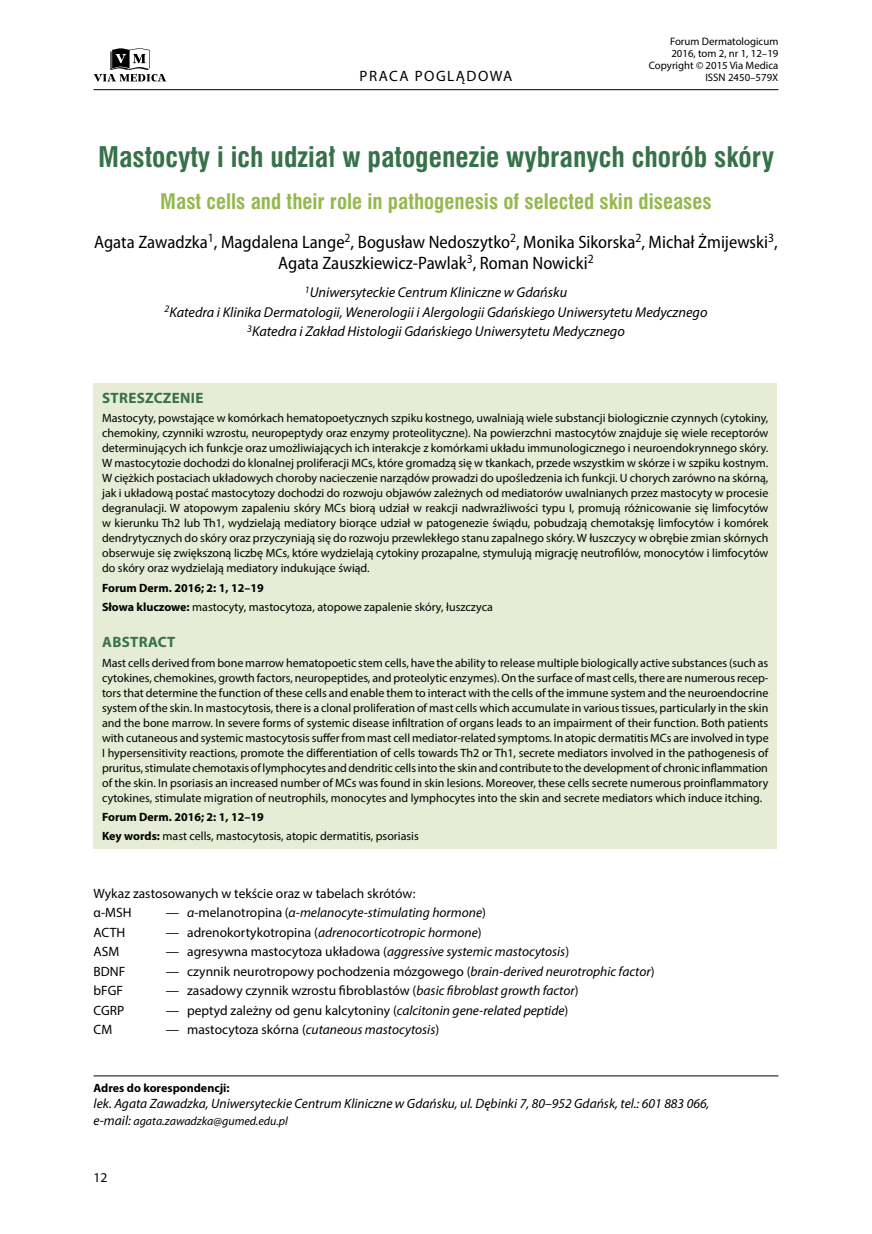
<style>
.page{position:relative;width:872px;height:1234px;background:#fff}
.page>*{position:absolute;margin:0;border:0;box-sizing:border-box;transform-origin:0 0}
.t1{font:700 27.75px "Swis 721 Cn EU";color:#367249}
.t2{font:700 21px "Swis 721 Cn EU";color:#95b94e}
.t3{font:semi-condensed 18px/21.6px "Myriad Pro";color:#000;text-align:center}
.t4{font:700 15px "Myriad Pro";letter-spacing:.02em;color:#367249}
.t5{font:15px "Myriad Pro";letter-spacing:.1em;color:#000}
.t6{font:italic 14.25px/19.5px "Myriad Pro";color:#000;text-align:center}
.t7{font:13.5px/19.5px "Myriad Pro";color:#000}
.t8{font:italic 13.5px "Myriad Pro";color:#000}
.t9{font:12px/15px "Myriad Pro";color:#000;text-align:justify}
.t10{font:italic 12px "Myriad Pro";color:#000}
.t11{font:700 12px "Myriad Pro";color:#000}
.t12{font:10.8px/12px "Myriad Pro";color:#000;text-align:right}
.s1{font-weight:700}
.s2{font-style:normal}
.s3{font-style:italic}
.s4{font-size:13.5px}
</style>
<div class="page">
<svg style="left:94px;top:48px;width:72px;height:34px"></svg>
<hr style="left:94px;top:89px;width:684px;height:1px;background:#000">
<div style="left:94px;top:383px;width:683px;height:465px;background:#e6ecd5"></div>
<hr style="left:94px;top:1075px;width:684px;height:1px;background:#000">
<p class="t5" style="left:359px;top:67px;width:154px">PRACA POGLĄDOWA</p>
<p class="t12" style="left:649px;top:36px;width:131px">Forum Dermatologicum<br>2016, tom 2, nr 1, 12–19<br>Copyright © 2015 Via Medica<br>ISSN 2450–579X</p>
<h1 class="t1" style="left:98px;top:140px;width:677px">Mastocyty i ich udział w patogenezie wybranych chorób skóry</h1>
<h2 class="t2" style="left:160px;top:189px;width:553px">Mast cells and their role in pathogenesis of selected skin diseases</h2>
<h3 class="t3" style="left:94px;top:231px;width:685px">Agata Zawadzka<sup>1</sup>, Magdalena Lange<sup>2</sup>, Bogusław Nedoszytko<sup>2</sup>, Monika Sikorska<sup>2</sup>, Michał Żmijewski<sup>3</sup>,<br>Agata Zauszkiewicz-Pawlak<sup>3</sup>, Roman Nowicki<sup>2</sup></h3>
<p class="t6" style="left:164px;top:282px;width:544px"><sup>1</sup>Uniwersyteckie Centrum Kliniczne w Gdańsku<br><sup>2</sup>Katedra i Klinika Dermatologii, Wenerologii i Alergologii Gdańskiego Uniwersytetu Medycznego<br><sup>3</sup>Katedra i Zakład Histologii Gdańskiego Uniwersytetu Medycznego</p>
<p class="t4" style="left:102px;top:388px;width:103px">STRESZCZENIE</p>
<p class="t9" style="left:102px;top:410px;width:668px">Mastocyty, powstające w komórkach hematopoetycznych szpiku kostnego, uwalniają wiele substancji biologicznie czynnych (cytokiny, chemokiny, czynniki wzrostu, neuropeptydy oraz enzymy proteolityczne). Na powierzchni mastocytów znajduje się wiele receptorów determinujących ich funkcje oraz umożliwiających ich interakcje z komórkami układu immunologicznego i neuroendokrynnego skóry.<br>W mastocytozie dochodzi do klonalnej proliferacji MCs, które gromadzą się w tkankach, przede wszystkim w skórze i w szpiku kostnym.<br>W ciężkich postaciach układowych choroby nacieczenie narządów prowadzi do upośledzenia ich funkcji. U chorych zarówno na skórną, jak i układową postać mastocytozy dochodzi do rozwoju objawów zależnych od mediatorów uwalnianych przez mastocyty w procesie degranulacji. W atopowym zapaleniu skóry MCs biorą udział w reakcji nadwrażliwości typu I, promują różnicowanie się limfocytów w kierunku Th2 lub Th1, wydzielają mediatory biorące udział w patogenezie świądu, pobudzają chemotaksję limfocytów i komórek dendrytycznych do skóry oraz przyczyniają się do rozwoju przewlekłego stanu zapalnego skóry. W łuszczycy w obrębie zmian skórnych obserwuje się zwiększoną liczbę MCs, które wydzielają cytokiny prozapalne, stymulują migrację neutrofilów, monocytów i limfocytów do skóry oraz wydzielają mediatory indukujące świąd.</p>
<p class="t9" style="left:102px;top:577px;width:392px;line-height:19.2px"><span class="s1">Forum Derm. 2016; 2: 1, 12–19<br>Słowa kluczowe:</span> mastocyty, mastocytoza, atopowe zapalenie skóry, łuszczyca</p>
<p class="t4" style="left:102px;top:632px;width:75px">ABSTRACT</p>
<p class="t9" style="left:102px;top:654px;width:668px">Mast cells derived from bone marrow hematopoetic stem cells, have the ability to release multiple biologically active substances (such as cytokines, chemokines, growth factors, neuropeptides, and proteolytic enzymes). On the surface of mast cells, there are numerous recep&shy;tors that determine the function of these cells and enable them to interact with the cells of the immune system and the neuroendocrine system of the skin. In mastocytosis, there is a clonal proliferation of mast cells which accumulate in various tissues, particularly in the skin and the bone marrow. In severe forms of systemic disease infiltration of organs leads to an impairment of their function. Both patients with cutaneous and systemic mastocytosis suffer from mast cell mediator-related symptoms. In atopic dermatitis MCs are involved in type I hypersensitivity reactions, promote the differentiation of cells towards Th2 or Th1, secrete mediators involved in the pathogenesis of pruritus, stimulate chemotaxis of lymphocytes and dendritic cells into the skin and contribute to the development of chronic inflammation of the skin. In psoriasis an increased number of MCs was found in skin lesions. Moreover, these cells secrete numerous proinflammatory cytokines, stimulate migration of neutrophils, monocytes and lymphocytes into the skin and secrete mediators which induce itching.</p>
<p class="t9" style="left:102px;top:807px;width:318px;line-height:19.2px"><span class="s1">Forum Derm. 2016; 2: 1, 12–19<br>Key words:</span> mast cells, mastocytosis, atopic dermatitis, psoriasis</p>
<p class="t7" style="left:94px;top:882px;width:323px">Wykaz zastosowanych w tekście oraz w tabelach skrótów: α-MSH</p>
<p class="t8" style="left:166px;top:904px;width:322px"><span class="s2">—</span> α<span class="s2">-melanotropina (</span>α-melanocyte-stimulating hormone<span class="s2">)</span></p>
<p class="t7" style="left:94px;top:921px;width:33px">ACTH</p>
<p class="t8" style="left:166px;top:923px;width:317px"><span class="s2">— adrenokortykotropina (</span>adrenocorticotropic hormone<span class="s2">)</span></p>
<p class="t7" style="left:94px;top:941px;width:27px">ASM</p>
<p class="t7" style="left:166px;top:941px;width:405px">— agresywna mastocytoza układowa (<span class="s3">aggressive systemic mastocytosis</span>)</p>
<p class="t7" style="left:94px;top:960px;width:33px">BDNF</p>
<p class="t7" style="left:166px;top:960px;width:490px">— czynnik neurotropowy pochodzenia mózgowego (<span class="s3">brain-derived neurotrophic factor</span>)</p>
<p class="t7" style="left:94px;top:980px;width:31px">bFGF</p>
<p class="t7" style="left:166px;top:980px;width:414px">— zasadowy czynnik wzrostu fibroblastów (<span class="s3">basic fibroblast growth factor</span>)</p>
<p class="t7" style="left:94px;top:999px;width:32px">CGRP</p>
<p class="t7" style="left:166px;top:999px;width:404px">— peptyd zależny od genu kalcytoniny (<span class="s3">calcitonin gene-related peptide</span>)</p>
<p class="t7" style="left:94px;top:1019px;width:20px">CM</p>
<p class="t8" style="left:166px;top:1021px;width:275px"><span class="s2">— mastocytoza skórna (</span>cutaneous mastocytosis<span class="s2">)</span></p>
<p class="t11" style="left:94px;top:1079px;width:138px">Adres do korespondencji:</p>
<p class="t8" style="left:94px;top:1094px;width:617px">lek. Agata Zawadzka, Uniwersyteckie Centrum Kliniczne w Gdańsku, ul. Dębinki 7, 80–952 Gdańsk, tel.: 601 883 066,</p>
<p class="t10" style="left:94px;top:1112px;width:196px"><span class="s4">e-mail:</span> agata.zawadzka@gumed.edu.pl</p>
<p class="t7" style="left:94px;top:1167px;width:15px">12</p>
</div>
